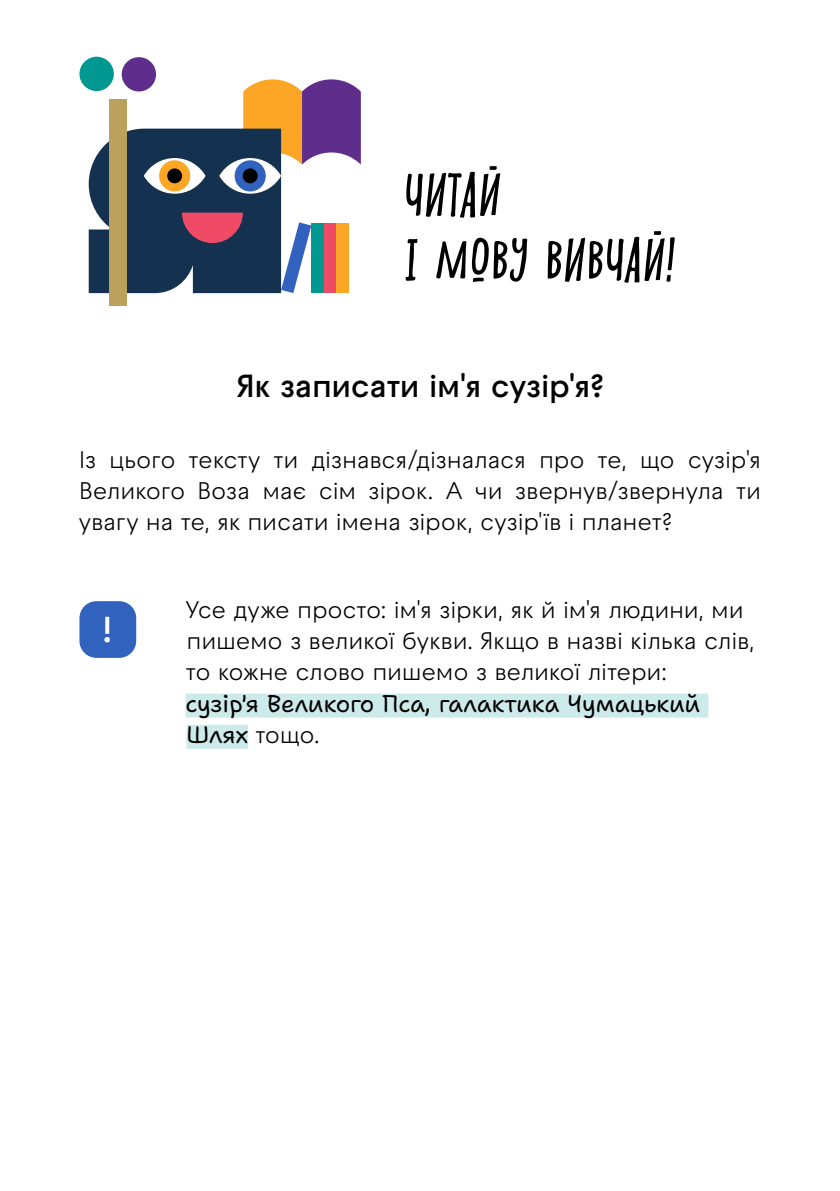
<style>
.page{position:relative;width:840px;height:1191px;background:#fff}
.page>*{position:absolute;margin:0;border:0;box-sizing:border-box;transform-origin:0 0}
.t1{font:italic 52px/65px "Shnobel";letter-spacing:-.02em;color:#000}
.t2{font:600 36px "Raptor V3 Premium";color:#fff}
.t3{font:600 32px "Raptor V3 Premium";letter-spacing:-.01em;color:#000}
.t4{font:24px/31.2px "Raptor V3 Premium";letter-spacing:-.015em;color:#000;text-align:justify}
.t5{font:24px "Shantell Sans";letter-spacing:-.005em;color:#000}
.s1{font-family:"Shantell Sans"}
</style>
<div class="page">
<div style="left:185px;top:693px;width:523px;height:24px;background:#cceae9"></div>
<div style="left:186px;top:725px;width:62px;height:24px;background:#cceae9"></div>
<div style="left:109px;top:100px;width:17px;height:206px;background:#baa25d"></div>
<div style="left:79px;top:57px;width:35px;height:34px;background:#009891;border-radius:50%"></div>
<div style="left:122px;top:57px;width:34px;height:34px;background:#5f2d8c;border-radius:50%"></div>
<svg style="left:89px;top:79px;width:271px;height:214px"></svg>
<div style="left:336px;top:223px;width:13px;height:70px;background:#fda625"></div>
<div style="left:79px;top:601px;width:57px;height:57px;background:#3162be;border-radius:17px"></div>
<h1 class="t1" style="left:403px;top:162px;width:272px">ЧИТАЙ<br>І МОВУ ВИВЧАЙ!</h1>
<h3 class="t3" style="left:237px;top:362px;width:369px">Як записати ім'я сузір'я?</h3>
<p class="t4" style="left:79px;top:443px;width:683px">Із цього тексту ти дізнався/дізналася про те, що сузір'я Великого Воза має сім зірок. А чи звернув/звернула ти увагу на те, як писати імена зірок, сузір'їв і планет?</p>
<h2 class="t2" style="left:102px;top:603px;width:13px">!</h2>
<p class="t4" style="left:185px;top:594px;width:570px;text-align:left">Усе дуже просто: ім'я зірки, як й ім'я людини, ми пишемо з великої букви. Якщо в назві кілька слів, то кожне слово пишемо з великої літери:</p>
<p class="t5" style="left:185px;top:689px;width:516px">сузір'я Великого Пса, галактика Чумацький</p>
<p class="t4" style="left:186px;top:719px;width:135px"><span class="s1">Шлях</span> тощо.</p>
</div>
